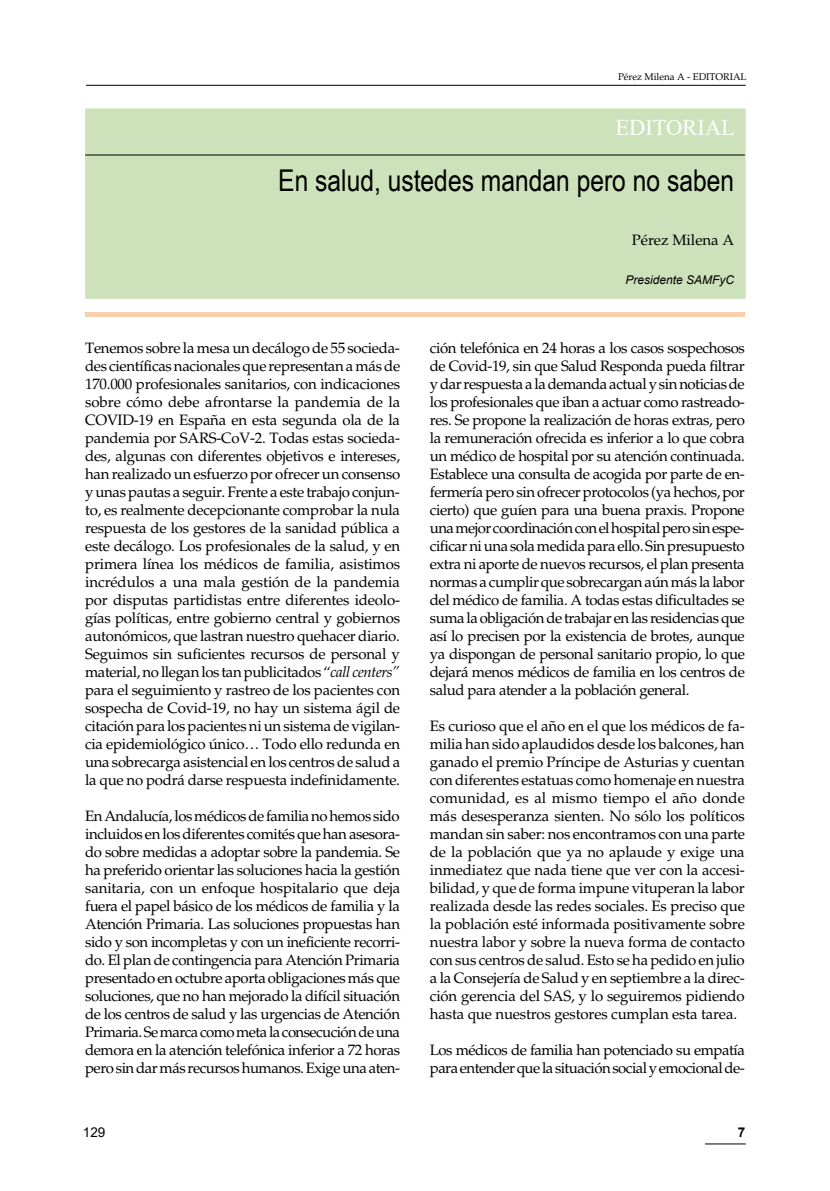
<style>
.page{position:relative;width:830px;height:1191px;background:#fff}
.page>*{position:absolute;margin:0;border:0;box-sizing:border-box;transform-origin:0 0}
.t1{font:30px "Arial Narrow";color:#000}
.t2{font:22.5px "Times New Roman";color:#fff}
.t3{font:15px/18px "Palatino";letter-spacing:-.03em;color:#000;text-align:justify}
.t4{font:15px "Palatino";color:#000}
.t5{font:13.5px "Arial";color:#000}
.t6{font:700 13.5px "Arial";color:#000}
.t7{font:italic 12px "Arial";color:#000}
.t8{font:9.75px "Palatino";color:#000}
.s1{font-style:italic}
</style>
<div class="page">
<hr style="left:704px;top:1143px;width:41px;height:1px;background:#000">
<hr style="left:86px;top:85px;width:659px;height:1px;background:#000">
<div style="left:85px;top:108px;width:660px;height:191px;background:#cde2bb;border:2px solid #cde2bb"></div>
<div style="left:85px;top:312px;width:659px;height:5px;background:#f8cfaa"></div>
<hr style="left:85px;top:155px;width:659px;height:1px;background:#000">
<p class="t8" style="left:617px;top:71px;width:130px">Pérez Milena A - EDITORIAL</p>
<h2 class="t2" style="left:615px;top:112px;width:121px">EDITORIAL</h2>
<h1 class="t1" style="left:278px;top:158px;width:457px">En salud, ustedes mandan pero no saben</h1>
<p class="t3" style="left:85px;top:339px;width:316px">Tenemos sobre la mesa un decálogo de 55 socieda&shy;des científicas nacionales que representan a más de 170.000 profesionales sanitarios, con indicaciones sobre cómo debe afrontarse la pandemia de la COVID-19 en España en esta segunda ola de la pandemia por SARS-CoV-2. Todas estas socieda&shy;des, algunas con diferentes objetivos e intereses, han realizado un esfuerzo por ofrecer un consenso y unas pautas a seguir. Frente a este trabajo conjun&shy;to, es realmente decepcionante comprobar la nula respuesta de los gestores de la sanidad pública a este decálogo. Los profesionales de la salud, y en primera línea los médicos de familia, asistimos incrédulos a una mala gestión de la pandemia por disputas partidistas entre diferentes ideolo&shy;gías políticas, entre gobierno central y gobiernos autonómicos, que lastran nuestro quehacer diario.<br>Seguimos sin suficientes recursos de personal y material, no llegan los tan publicitados “<span class="s1">call centers” </span>para el seguimiento y rastreo de los pacientes con sospecha de Covid-19, no hay un sistema ágil de citación para los pacientes ni un sistema de vigilan&shy;cia epidemiológico único… Todo ello redunda en una sobrecarga asistencial en los centros de salud a la que no podrá darse respuesta indefinidamente.</p>
<p class="t3" style="left:85px;top:807px;width:316px">En Andalucía, los médicos de familia no hemos sido incluidos en los diferentes comités que han asesora&shy;do sobre medidas a adoptar sobre la pandemia. Se ha preferido orientar las soluciones hacia la gestión sanitaria, con un enfoque hospitalario que deja fuera el papel básico de los médicos de familia y la Atención Primaria. Las soluciones propuestas han sido y son incompletas y con un ineficiente recorri&shy;do. El plan de contingencia para Atención Primaria presentado en octubre aporta obligaciones más que soluciones, que no han mejorado la difícil situación de los centros de salud y las urgencias de Atención Primaria. Se marca como meta la consecución de una demora en la atención telefónica inferior a 72 horas pero sin dar más recursos humanos. Exige una aten-</p>
<p class="t4" style="left:631px;top:231px;width:104px">Pérez Milena A</p>
<p class="t7" style="left:625px;top:272px;width:110px">Presidente SAMFyC</p>
<p class="t3" style="left:429px;top:339px;width:316px">ción telefónica en 24 horas a los casos sospechosos de Covid-19, sin que Salud Responda pueda filtrar y dar respuesta a la demanda actual y sin noticias de los profesionales que iban a actuar como rastreado&shy;res. Se propone la realización de horas extras, pero la remuneración ofrecida es inferior a lo que cobra un médico de hospital por su atención continuada.<br>Establece una consulta de acogida por parte de en&shy;fermería pero sin ofrecer protocolos (ya hechos, por cierto) que guíen para una buena praxis. Propone una mejor coordinación con el hospital pero sin espe&shy;cificar ni una sola medida para ello. Sin presupuesto extra ni aporte de nuevos recursos, el plan presenta normas a cumplir que sobrecargan aún más la labor del médico de familia. A todas estas dificultades se suma la obligación de trabajar en las residencias que así lo precisen por la existencia de brotes, aunque ya dispongan de personal sanitario propio, lo que dejará menos médicos de familia en los centros de salud para atender a la población general.</p>
<p class="t3" style="left:429px;top:717px;width:316px">Es curioso que el año en el que los médicos de fa&shy;milia han sido aplaudidos desde los balcones, han ganado el premio Príncipe de Asturias y cuentan con diferentes estatuas como homenaje en nuestra comunidad, es al mismo tiempo el año donde más desesperanza sienten. No sólo los políticos mandan sin saber: nos encontramos con una parte de la población que ya no aplaude y exige una inmediatez que nada tiene que ver con la accesi&shy;bilidad, y que de forma impune vituperan la labor realizada desde las redes sociales. Es preciso que la población esté informada positivamente sobre nuestra labor y sobre la nueva forma de contacto con sus centros de salud. Esto se ha pedido en julio a la Consejería de Salud y en septiembre a la direc&shy;ción gerencia del SAS, y lo seguiremos pidiendo hasta que nuestros gestores cumplan esta tarea.</p>
<p class="t3" style="left:429px;top:1041px;width:316px">Los médicos de familia han potenciado su empatía para entender que la situación social y emocional de-</p>
<p class="t5" style="left:83px;top:1122px;width:24px">129</p>
<p class="t6" style="left:737px;top:1122px;width:9px">7</p>
</div>
